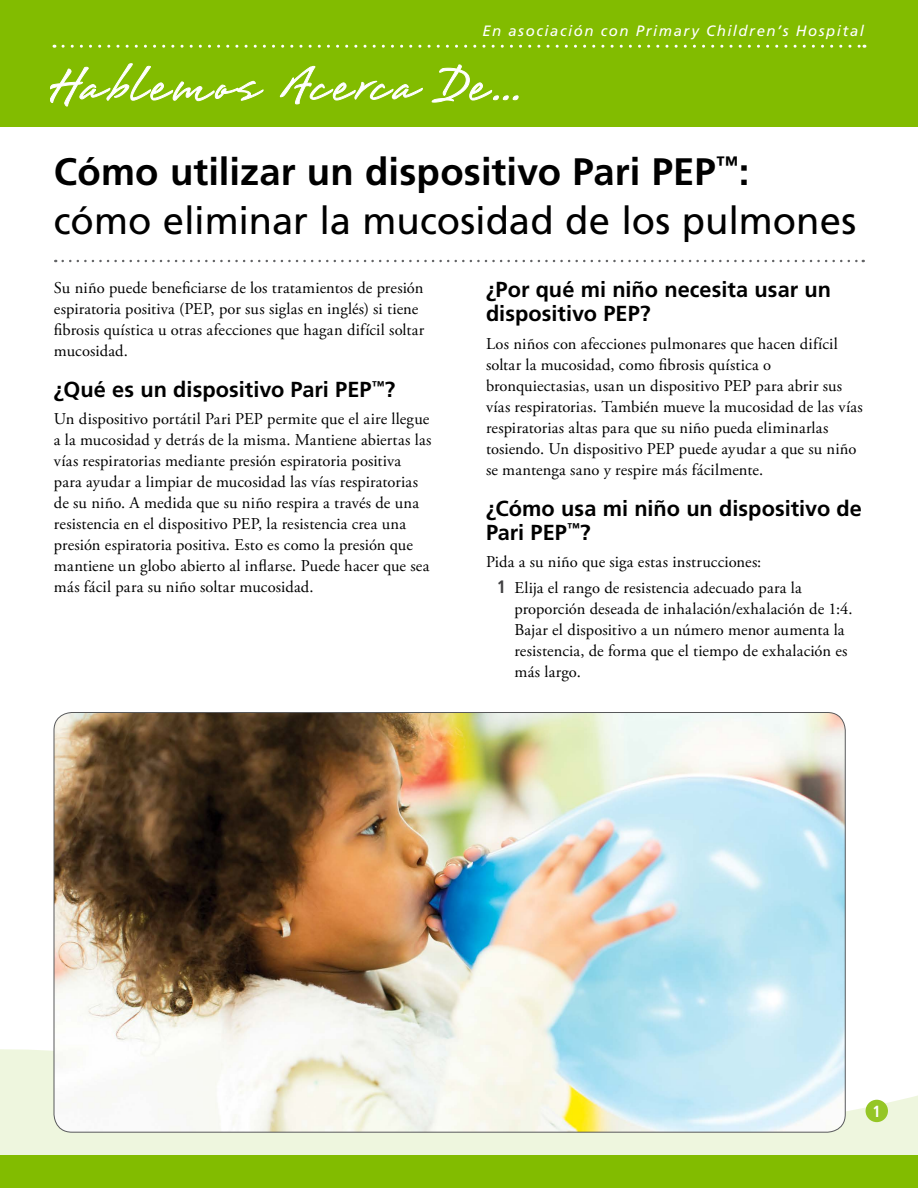
<style>
.page{position:relative;width:918px;height:1188px;background:#fff}
.page>*{position:absolute;margin:0;border:0;box-sizing:border-box;transform-origin:0 0}
.Title__h1{font:38.25px/49.5px "Frutiger LT Std";color:#000}
.Level_1__h2{font:700 21.75px/24px "Frutiger LT Std";color:#000}
.Main__p{font:16.5px/21px "Adobe Garamond Pro";letter-spacing:.01em;color:#000}
.Page_Number{font:700 condensed 16.2px "Frutiger LT Std";color:#fff}
.t1{font:italic 15px "Frutiger LT Std";letter-spacing:.1em;color:#fff}
.s1{font-weight:700}
.s2{font-family:"Frutiger LT Std";font-weight:700;font-stretch:condensed;font-size:18px;color:#414042}
</style>
<div class="page">
<div style="left:0;top:0;width:918px;height:127px;background:#82bc00"></div>
<svg style="left:63px;top:45px;width:802px;height:3px"></svg>
<svg style="left:51px;top:63px;width:468px;height:44px"></svg>
<svg style="left:0;top:1044px;width:918px;height:112px;background:#eaf2d9"></svg>
<div style="left:866px;top:1100px;width:22px;height:22px;background:#95c626;border-radius:50%"></div>
<div style="left:0;top:1156px;width:918px;height:32px;background:#82bc00"></div>
<img style="left:54px;top:712px;width:791px;height:420px">
<svg style="left:63px;top:260px;width:801px;height:2px"></svg>
<p class="t1" style="left:482px;top:22px;width:383px">En asociación con Primary Children’s Hospital</p>
<p class="Title__h1" style="left:54px;top:147px;width:804px"><span class="s1">Cómo utilizar un dispositivo Pari PEP</span><sup>™</sup><span class="s1">: </span>cómo eliminar la mucosidad de los pulmones</p>
<p class="Main__p" style="left:54px;top:278px;width:372px">Su niño puede beneficiarse de los tratamientos de presión espiratoria positiva (PEP, por sus siglas en inglés) si tiene fibrosis quística u otras afecciones que hagan difícil soltar mucosidad.</p>
<p class="Level_1__h2" style="left:54px;top:377px;width:343px">¿Qué es un dispositivo Pari PEP<sup>™</sup>?</p>
<p class="Main__p" style="left:54px;top:409px;width:379px">Un dispositivo portátil Pari PEP permite que el aire llegue a la mucosidad y detrás de la misma. Mantiene abiertas las vías respiratorias mediante presión espiratoria positiva para ayudar a limpiar de mucosidad las vías respiratorias de su niño. A medida que su niño respira a través de una resistencia en el dispositivo PEP, la resistencia crea una presión espiratoria positiva. Esto es como la presión que mantiene un globo abierto al inflarse. Puede hacer que sea más fácil para su niño soltar mucosidad.</p>
<p class="Level_1__h2" style="left:486px;top:278px;width:347px">¿Por qué mi niño necesita usar un dispositivo PEP?</p>
<p class="Main__p" style="left:486px;top:333px;width:378px">Los niños con afecciones pulmonares que hacen difícil soltar la mucosidad, como fibrosis quística o bronquiectasias, usan un dispositivo PEP para abrir sus vías respiratorias. También mueve la mucosidad de las vías respiratorias altas para que su niño pueda eliminarlas tosiendo. Un dispositivo PEP puede ayudar a que su niño se mantenga sano y respire más fácilmente.</p>
<p class="Level_1__h2" style="left:486px;top:496px;width:378px">¿Cómo usa mi niño un dispositivo de<br>Pari PEP<sup>™</sup>?</p>
<p class="Main__p" style="left:486px;top:552px;width:277px">Pida a su niño que siga estas instrucciones:</p>
<p class="Main__p" style="left:514px;top:578px;width:340px;text-indent:-18px"><span class="s2">1</span> Elija el rango de resistencia adecuado para la proporción deseada de inhalación/exhalación de 1:4.<br>Bajar el dispositivo a un número menor aumenta la resistencia, de forma que el tiempo de exhalación es más largo.</p>
<p class="Page_Number" style="left:873px;top:1101px;width:10px">1</p>
</div>
